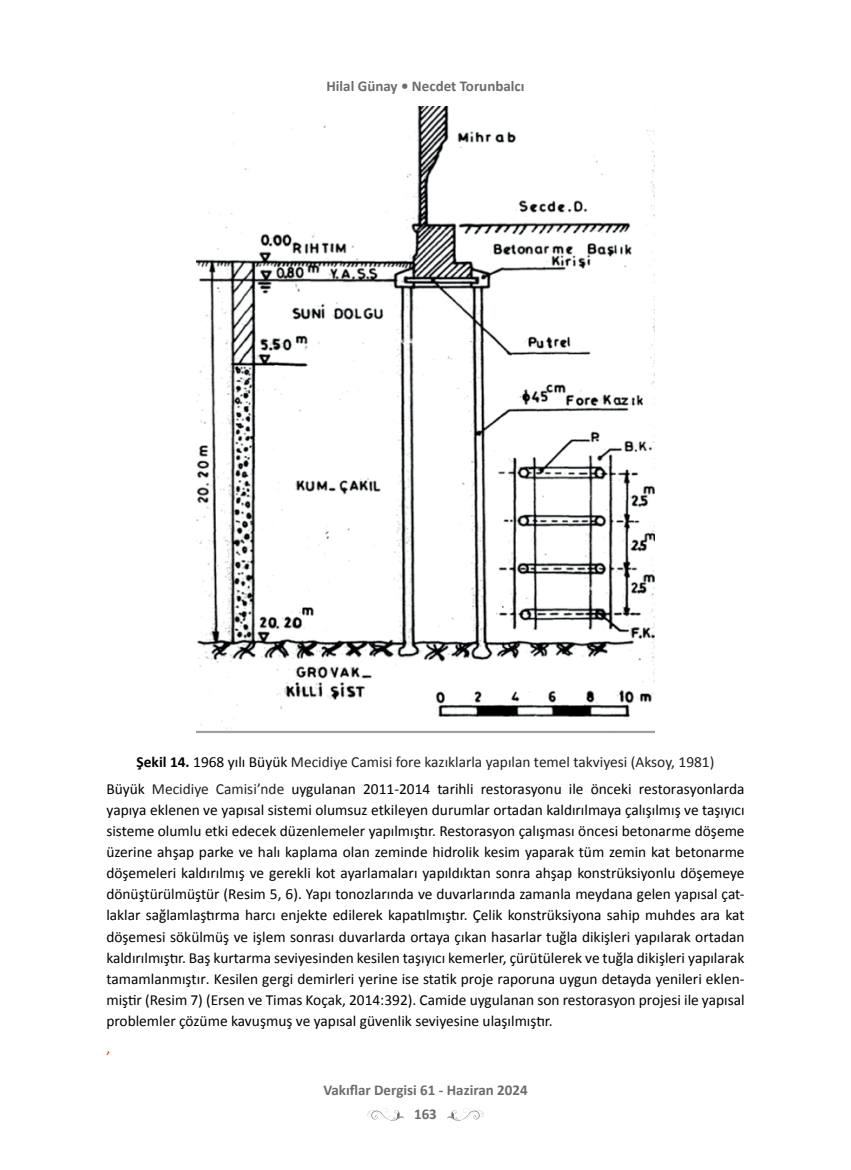
<style>
.page{position:relative;width:851px;height:1170px;background:#fff}
.page>*{position:absolute;margin:0;border:0;box-sizing:border-box;transform-origin:0 0}
.t1{font:15.3px/21px "Calibri";color:#000001;text-align:center}
.t2{font:15.3px "Calibri";color:#ee2d2d}
.t3{font:700 15px/24px "Calibri";color:#6c6d70;text-align:center}
.s1{font-weight:700}
.s2{color:#231f20}
</style>
<div class="page">
<svg style="left:367px;top:1108px;width:37px;height:13px"></svg>
<svg style="left:447px;top:1108px;width:37px;height:13px"></svg>
<img style="left:196px;top:106px;width:458px;height:627px">
<p class="t3" style="left:326px;top:73px;width:200px">Hilal Günay • Necdet Torunbalcı</p>
<p class="t1" style="left:106px;top:747px;width:639px;line-height:27.5px"><span class="s1">Şekil 14.</span> 1968 yılı Büyük <span class="s2">Mecidiye Camisi fore kazıklarla yapılan temel takviyesi (Aksoy, 1981)<br></span>Büyük <span class="s2">Mecidiye Camisi’nde</span> uygulanan 2011-2014 tarihli restorasyonu ile önceki restorasyonlarda</p>
<p class="t1" style="left:106px;top:799px;width:639px;text-align:justify">yapıya eklenen ve yapısal sistemi olumsuz etkileyen durumlar ortadan kaldırılmaya çalışılmış ve taşıyıcı sisteme olumlu etki edecek düzenlemeler yapılmıştır. Restorasyon çalışması öncesi betonarme döşeme üzerine ahşap parke ve halı kaplama olan zeminde hidrolik kesim yaparak tüm zemin kat betonarme döşemeleri kaldırılmış ve gerekli kot ayarlamaları yapıldıktan sonra ahşap konstrüksiyonlu döşemeye dönüştürülmüştür (Resim 5, 6). Yapı tonozlarında ve duvarlarında zamanla meydana gelen yapısal çat&shy;laklar sağlamlaştırma harcı enjekte edilerek kapatılmıştır. Çelik konstrüksiyona sahip muhdes ara kat döşemesi sökülmüş ve işlem sonrası duvarlarda ortaya çıkan hasarlar tuğla dikişleri yapılarak ortadan kaldırılmıştır. Baş kurtarma seviyesinden kesilen taşıyıcı kemerler, çürütülerek ve tuğla dikişleri yapılarak tamamlanmıştır. Kesilen gergi demirleri yerine ise statik proje raporuna uygun detayda yenileri eklen&shy;miştir (Resim 7) (Ersen ve Timas Koçak, 2014:392). Camide uygulanan son restorasyon projesi ile yapısal problemler çözüme kavuşmuş ve yapısal güvenlik seviyesine ulaşılmıştır.</p>
<p class="t2" style="left:106px;top:1038px;width:5px">,</p>
<p class="t3" style="left:323px;top:1077px;width:206px">Vakıflar Dergisi 61 - Haziran 2024<br>163</p>
</div>
